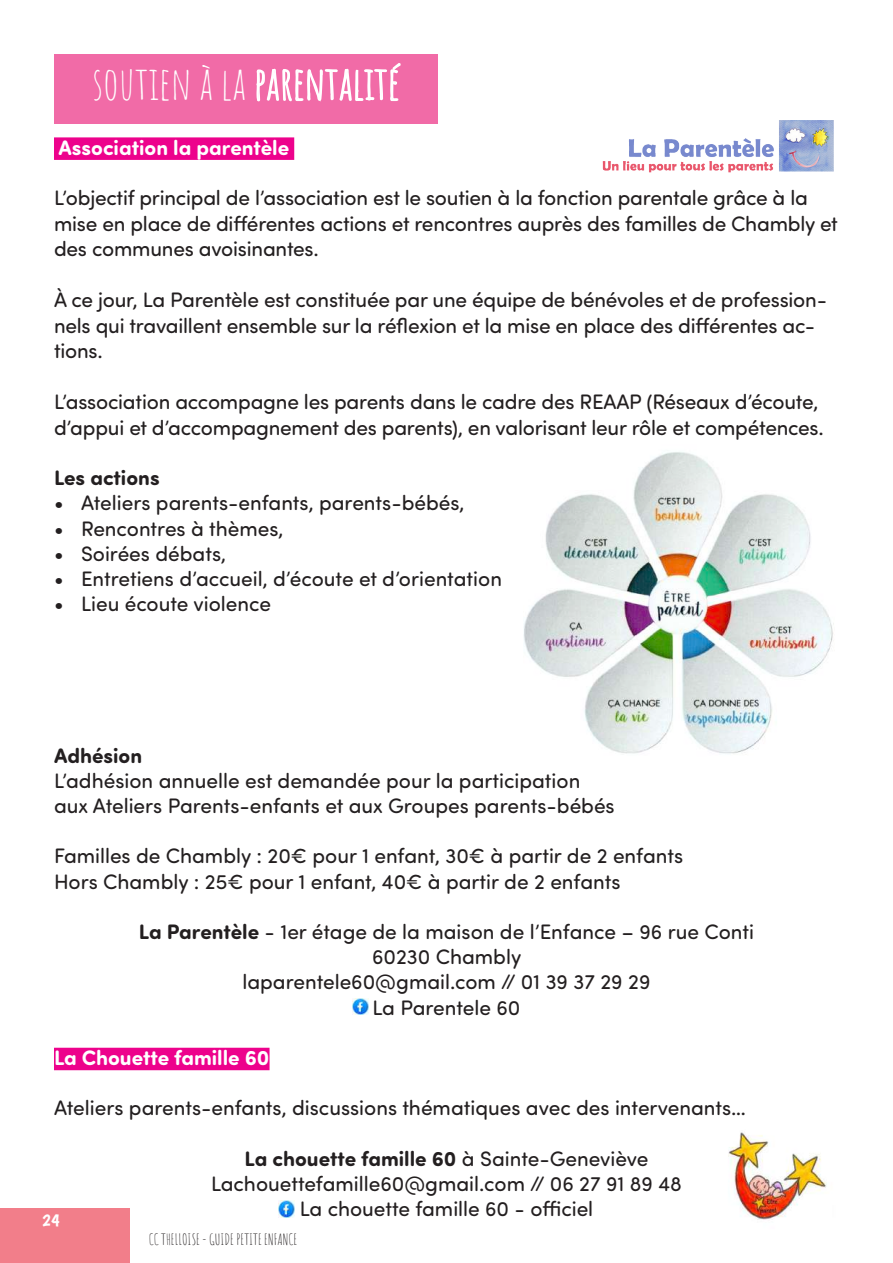
<style>
.page{position:relative;width:893px;height:1263px;background:#fff}
.page>*{position:absolute;margin:0;border:0;box-sizing:border-box;transform-origin:0 0}
.t1{font:45px "Amatic SC";color:#fff}
.t2{font:21px/25.2px "Sofia Pro Soft";letter-spacing:-.01em;color:#231f20}
.t3{font:700 21px "Sofia Pro Soft";color:#fff}
.t4{font:700 21px "Sofia Pro Soft";color:#231f20}
.t5{font:18px "Boogaloo";color:#fff}
.t6{font:15px "Amatic SC";color:#231f20}
.s1{font-weight:700}
</style>
<div class="page">
<img style="left:728px;top:1132px;width:99px;height:88px">
<div style="left:54px;top:54px;width:383px;height:69px;background:#f16ba7"></div>
<div style="left:54px;top:137px;width:240px;height:23px;background:#ed028c"></div>
<div style="left:54px;top:1048px;width:216px;height:22px;background:#ed028c"></div>
<div style="left:0;top:1209px;width:130px;height:54px;background:#f27e8a"></div>
<img style="left:602px;top:120px;width:232px;height:53px">
<img style="left:352px;top:998px;width:17px;height:17px">
<img style="left:279px;top:1201px;width:16px;height:16px">
<img style="left:524px;top:452px;width:310px;height:302px">
<h1 class="t1" style="left:92px;top:51px;width:309px">soutien à la parentalité</h1>
<p class="t3" style="left:58px;top:132px;width:232px">Association la parentèle</p>
<p class="t2" style="left:54px;top:184px;width:785px">L’objectif principal de l’association est le soutien à la fonction parentale grâce à la mise en place de différentes actions et rencontres auprès des familles de Chambly et des communes avoisinantes.</p>
<p class="t2" style="left:54px;top:286px;width:775px">À ce jour, La Parentèle est constituée par une équipe de bénévoles et de profession&shy;nels qui travaillent ensemble sur la réflexion et la mise en place des différentes ac&shy;tions.</p>
<p class="t2" style="left:54px;top:388px;width:771px">L’association accompagne les parents dans le cadre des REAAP (Réseaux d’écoute, d’appui et d’accompagnement des parents), en valorisant leur rôle et compétences.</p>
<p class="t4" style="left:54px;top:463px;width:107px">Les actions</p>
<p class="t2" style="left:54px;top:490px;width:412px">• Ateliers parents-enfants, parents-bébés,</p>
<p class="t2" style="left:54px;top:515px;width:231px">• Rencontres à thèmes,</p>
<p class="t2" style="left:54px;top:540px;width:174px">• Soirées débats,</p>
<p class="t2" style="left:54px;top:565px;width:450px">• Entretiens d’accueil, d’écoute et d’orientation</p>
<p class="t2" style="left:54px;top:590px;width:218px">• Lieu écoute violence</p>
<p class="t4" style="left:54px;top:740px;width:90px">Adhésion</p>
<p class="t2" style="left:54px;top:767px;width:562px">L’adhésion annuelle est demandée pour la participation aux Ateliers Parents-enfants et aux Groupes parents-bébés</p>
<p class="t2" style="left:54px;top:842px;width:631px">Familles de Chambly : 20€ pour 1 enfant, 30€ à partir de 2 enfants<br>Hors Chambly : 25€ pour 1 enfant, 40€ à partir de 2 enfants</p>
<p class="t2" style="left:139px;top:918px;width:617px;text-align:center"><span class="s1">La Parentèle</span> - 1er étage de la maison de l’Enfance – 96 rue Conti 60230 Chambly<br>laparentele60@gmail.com // 01 39 37 29 29<br>La Parentele 60</p>
<p class="t3" style="left:54px;top:1042px;width:217px">La Chouette famille 60</p>
<p class="t2" style="left:54px;top:1094px;width:694px">Ateliers parents-enfants, discussions thématiques avec des intervenants…</p>
<p class="t2" style="left:211px;top:1145px;width:472px;text-align:center"><span class="s1">La chouette famille 60</span> à Sainte-Geneviève<br>Lachouettefamille60@gmail.com // 06 27 91 89 48<br>La chouette famille 60 - officiel</p>
<p class="t5" style="left:42px;top:1209px;width:19px">24</p>
<p class="t6" style="left:149px;top:1229px;width:150px">CC THELLOISE - GUIDE PETITE ENFANCE</p>
</div>
